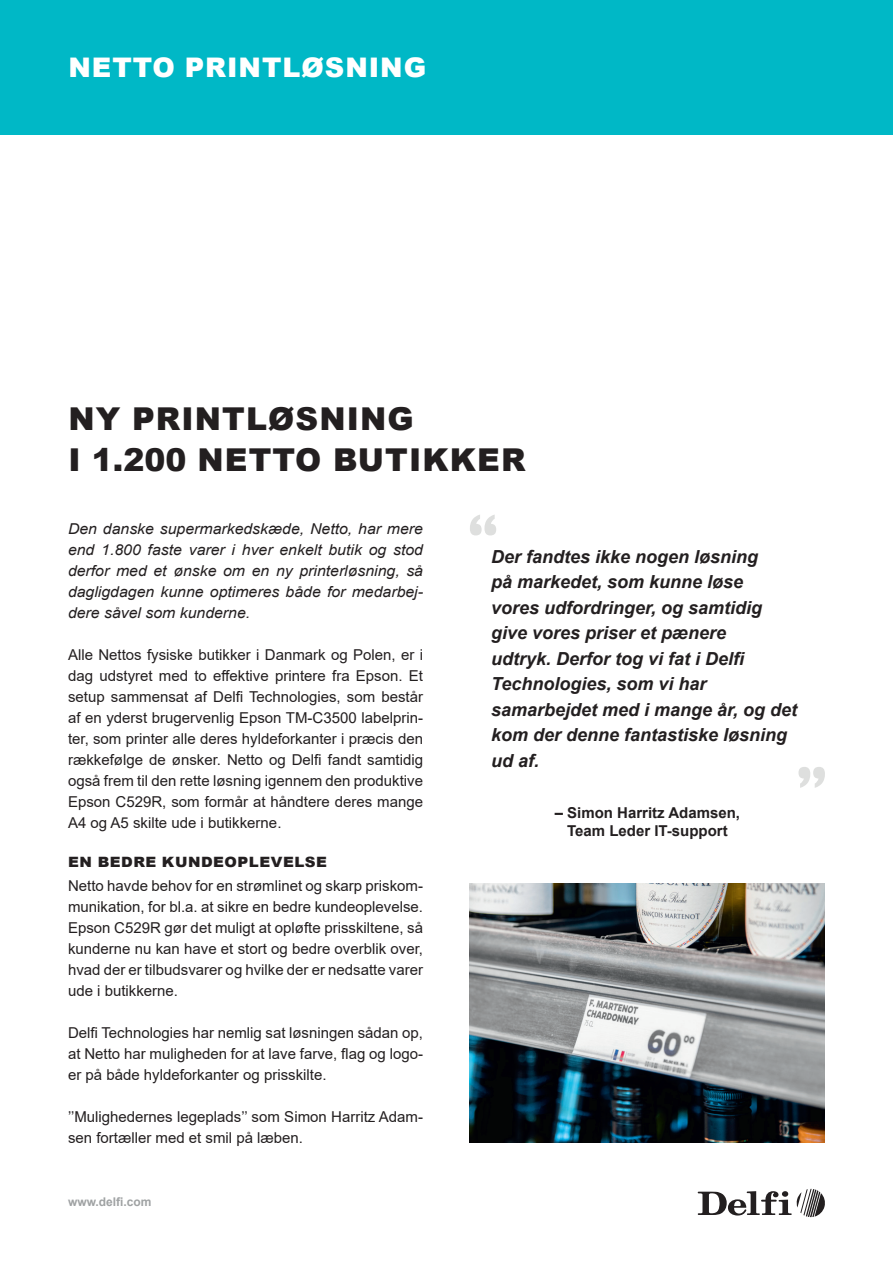
<style>
.page{position:relative;width:893px;height:1263px;background:#fff}
.page>*{position:absolute;margin:0;border:0;box-sizing:border-box;transform-origin:0 0}
.t1{font:900 31.5px/40.5px "Arial";letter-spacing:.035em;color:#231f20}
.t2{font:900 27px "Arial";letter-spacing:.035em;color:#fff}
.t3{font:italic 700 18px/25.5px "Arial";color:#231f20}
.t4{font:15px/21px "Arial";color:#231f20;text-align:justify}
.t5{font:italic 15px/21px "Arial";color:#231f20;text-align:justify;scale:1.06 1}
.t6{font:700 15px/18px "Arial";color:#231f20;text-align:center}
.t7{font:900 14.25px "Arial";letter-spacing:.035em;color:#231f20;scale:1.06 1}
.t8{font:700 12px "Arial";color:#9fa2a3}
</style>
<div class="page">
<svg style="left:698px;top:1189px;width:127px;height:28px"></svg>
<div style="left:0;top:0;width:893px;height:135px;background:#00b8c6"></div>
<img style="left:470px;top:884px;width:355px;height:259px">
<svg style="left:470px;top:515px;width:26px;height:20px"></svg>
<svg style="left:798px;top:767px;width:27px;height:21px"></svg>
<h2 class="t2" style="left:69px;top:52px;width:359px">NETTO PRINTLØSNING</h2>
<h1 class="t1" style="left:69px;top:399px;width:458px">NY PRINTLØSNING<br>I 1.200 NETTO BUTIKKER</h1>
<p class="t5" style="left:68px;top:519px;width:336px">Den danske supermarkedskæde, Netto, har mere end 1.800 faste varer i hver enkelt butik og stod derfor med et ønske om en ny printerløsning, så dagligdagen kunne optimeres både for medarbej&shy;dere såvel som kunderne.</p>
<p class="t4" style="left:68px;top:645px;width:357px">Alle Nettos fysiske butikker i Danmark og Polen, er i dag udstyret med to effektive printere fra Epson. Et setup sammensat af Delfi Technologies, som består af en yderst brugervenlig Epson TM-C3500 labelprin&shy;ter, som printer alle deres hyldeforkanter i præcis den rækkefølge de ønsker. Netto og Delfi fandt samtidig også frem til den rette løsning igennem den produktive Epson C529R, som formår at håndtere deres mange A4 og A5 skilte ude i butikkerne.</p>
<p class="t7" style="left:68px;top:854px;width:246px">EN BEDRE KUNDEOPLEVELSE</p>
<p class="t4" style="left:68px;top:875px;width:357px">Netto havde behov for en strømlinet og skarp priskom&shy;munikation, for bl.a. at sikre en bedre kundeoplevelse.<br>Epson C529R gør det muligt at opløfte prisskiltene, så kunderne nu kan have et stort og bedre overblik over, hvad der er tilbudsvarer og hvilke der er nedsatte varer ude i butikkerne.</p>
<p class="t4" style="left:68px;top:1022px;width:357px">Delfi Technologies har nemlig sat løsningen sådan op, at Netto har muligheden for at lave farve, flag og logo&shy;er på både hyldeforkanter og prisskilte.</p>
<p class="t4" style="left:68px;top:1106px;width:357px">’’Mulighedernes legeplads’’ som Simon Harritz Adam&shy;sen fortæller med et smil på læben.</p>
<p class="t8" style="left:68px;top:1193px;width:85px">www.delfi.com</p>
<p class="t3" style="left:491px;top:545px;width:308px">Der fandtes ikke nogen løsning<br>på markedet, som kunne løse<br>vores udfordringer, og samtidig give vores priser et pænere<br>udtryk. Derfor tog vi fat i Delfi<br>Technologies, som vi har samarbejdet med i mange år, og det kom der denne fantastiske løsning ud af.</p>
<p class="t6" style="left:555px;top:805px;width:187px">– Simon Harritz Adamsen,<br>Team Leder IT-support</p>
</div>
